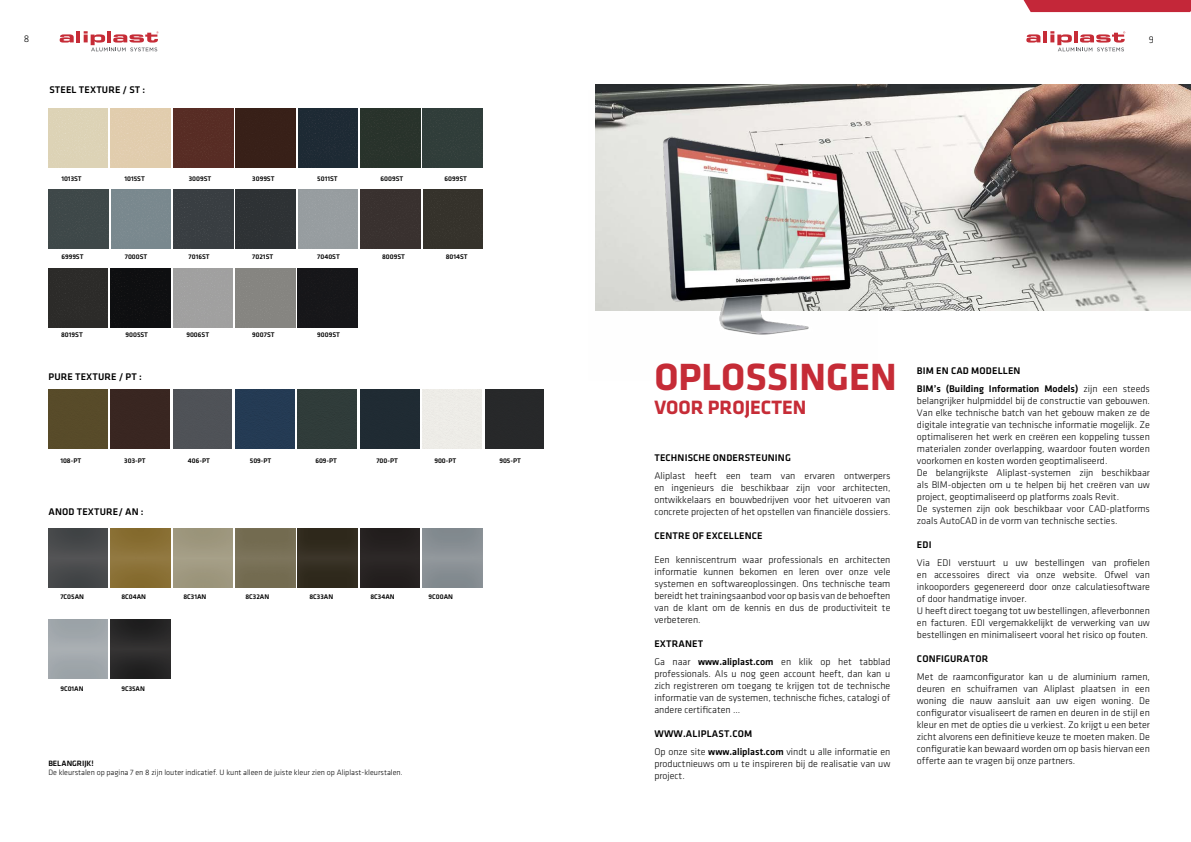
<style>
.page{position:relative;width:1191px;height:842px;background:#fff}
.page>*{position:absolute;margin:0;border:0;box-sizing:border-box;transform-origin:0 0}
.t1{font:700 39.3px "Klavika";color:#c62c37}
.t2{font:700 20px "Klavika";color:#c62c37}
.t3{font:300 10px/12px "Klavika";color:#000;text-align:justify}
.t4{font:500 10px/18px "Klavika";letter-spacing:.015em;color:#000}
.t5{font:300 8px "Klavika";color:#000}
.t6{font:500 8px "Klavika";color:#000}
.t7{font:500 7px "Klavika";color:#000}
.s1{font-weight:300}
</style>
<div class="page">
<div style="left:111px;top:108px;width:59px;height:60px;background:#e1cdad"></div>
<div style="left:173px;top:189px;width:60px;height:60px;background:#393e42"></div>
<div style="left:236px;top:189px;width:59px;height:60px;background:#2e3235"></div>
<div style="left:48px;top:268px;width:60px;height:60px;background:#2c2b29"></div>
<div style="left:111px;top:268px;width:59px;height:60px;background:#0e0f11"></div>
<div style="left:298px;top:268px;width:59px;height:60px;background:#161619"></div>
<div style="left:361px;top:189px;width:59px;height:60px;background:#39312f"></div>
<div style="left:423px;top:189px;width:59px;height:60px;background:#35322b"></div>
<div style="left:361px;top:108px;width:59px;height:60px;background:#28332b"></div>
<div style="left:423px;top:108px;width:59px;height:60px;background:#303d3a"></div>
<div style="left:49px;top:189px;width:59px;height:60px;background:#3e4849"></div>
<div style="left:111px;top:189px;width:60px;height:60px;background:#79888e"></div>
<div style="left:48px;top:108px;width:60px;height:60px;background:#ddd3b6"></div>
<div style="left:173px;top:108px;width:60px;height:60px;background:#572c24"></div>
<div style="left:236px;top:108px;width:59px;height:60px;background:#382018"></div>
<div style="left:298px;top:108px;width:60px;height:60px;background:#1d2a34"></div>
<img style="left:48px;top:528px;width:60px;height:60px">
<img style="left:111px;top:528px;width:59px;height:60px">
<div style="left:235px;top:528px;width:60px;height:60px;background:#756d53"></div>
<img style="left:298px;top:528px;width:59px;height:60px">
<div style="left:360px;top:528px;width:60px;height:60px;background:#262221"></div>
<img style="left:111px;top:619px;width:59px;height:60px">
<div style="left:48px;top:389px;width:59px;height:59px;background:#584b29"></div>
<div style="left:111px;top:389px;width:58px;height:59px;background:#392621"></div>
<div style="left:173px;top:389px;width:59px;height:59px;background:#4f5257"></div>
<div style="left:360px;top:389px;width:59px;height:59px;background:#202b33"></div>
<div style="left:485px;top:389px;width:59px;height:59px;background:#27282a"></div>
<div style="left:235px;top:389px;width:59px;height:59px;background:#243b54"></div>
<div style="left:298px;top:389px;width:59px;height:59px;background:#303c3a"></div>
<div style="left:1023px;top:0;width:168px;height:12px;background:#c42739"></div>
<svg style="left:60px;top:34px;width:14px;height:9px"></svg>
<hr style="left:76px;top:31px;width:4px;height:11px;background:#c62c37">
<svg style="left:84px;top:31px;width:74px;height:20px"></svg>
<svg style="left:1026px;top:34px;width:14px;height:9px"></svg>
<hr style="left:1043px;top:31px;width:4px;height:11px;background:#c62c37">
<svg style="left:1050px;top:31px;width:75px;height:20px"></svg>
<img style="left:595px;top:85px;width:596px;height:226px">
<img style="left:595px;top:91px;width:282px;height:244px">
<p class="t3" style="left:24px;top:33px;width:7px">8</p>
<p class="t3" style="left:1148px;top:34px;width:7px">9</p>
<p class="t4" style="left:49px;top:81px;width:97px">STEEL TEXTURE / ST :</p>
<p class="t7" style="left:61px;top:175px;width:22px">1013ST</p>
<p class="t7" style="left:124px;top:175px;width:22px">1015ST</p>
<p class="t7" style="left:189px;top:175px;width:24px">3009ST</p>
<p class="t7" style="left:252px;top:175px;width:24px">3099ST</p>
<p class="t7" style="left:317px;top:175px;width:22px">5011ST</p>
<p class="t7" style="left:380px;top:175px;width:24px">6009ST</p>
<p class="t7" style="left:444px;top:175px;width:24px">6099ST</p>
<p class="t7" style="left:61px;top:253px;width:24px">6999ST</p>
<p class="t7" style="left:125px;top:253px;width:24px">7000ST</p>
<p class="t7" style="left:189px;top:253px;width:23px">7016ST</p>
<p class="t7" style="left:252px;top:253px;width:22px">7021ST</p>
<p class="t7" style="left:317px;top:253px;width:24px">7040ST</p>
<p class="t7" style="left:382px;top:253px;width:24px">8009ST</p>
<p class="t7" style="left:446px;top:253px;width:24px">8014ST</p>
<p class="t7" style="left:61px;top:331px;width:23px">8019ST</p>
<p class="t7" style="left:125px;top:331px;width:24px">9005ST</p>
<p class="t7" style="left:186px;top:331px;width:24px">9006ST</p>
<p class="t7" style="left:252px;top:331px;width:24px">9007ST</p>
<p class="t7" style="left:317px;top:331px;width:24px">9009ST</p>
<p class="t4" style="left:48px;top:368px;width:95px">PURE TEXTURE / PT :</p>
<p class="t7" style="left:60px;top:457px;width:22px">108-PT</p>
<p class="t7" style="left:124px;top:457px;width:23px">303-PT</p>
<p class="t7" style="left:188px;top:457px;width:24px">406-PT</p>
<p class="t7" style="left:250px;top:457px;width:23px">509-PT</p>
<p class="t7" style="left:315px;top:457px;width:23px">609-PT</p>
<p class="t7" style="left:376px;top:457px;width:23px">700-PT</p>
<p class="t7" style="left:434px;top:457px;width:23px">900-PT</p>
<p class="t7" style="left:499px;top:457px;width:23px">905-PT</p>
<p class="t4" style="left:48px;top:502px;width:97px">ANOD TEXTURE/ AN :</p>
<p class="t7" style="left:60px;top:593px;width:25px">7C05AN</p>
<p class="t7" style="left:121px;top:593px;width:26px">8C04AN</p>
<p class="t7" style="left:183px;top:593px;width:24px">8C31AN</p>
<p class="t7" style="left:245px;top:593px;width:25px">8C32AN</p>
<p class="t7" style="left:309px;top:593px;width:25px">8C33AN</p>
<p class="t7" style="left:370px;top:593px;width:26px">8C34AN</p>
<p class="t7" style="left:428px;top:593px;width:26px">9C00AN</p>
<p class="t7" style="left:60px;top:685px;width:25px">9C01AN</p>
<p class="t7" style="left:121px;top:685px;width:25px">9C35AN</p>
<p class="t6" style="left:48px;top:759px;width:47px">BELANGRIJK!</p>
<p class="t5" style="left:48px;top:769px;width:356px">De kleurstalen op pagina 7 en 8 zijn louter indicatief. U kunt alleen de juiste kleur zien op Aliplast-kleurstalen.</p>
<h1 class="t1" style="left:654px;top:356px;width:244px">OPLOSSINGEN</h1>
<h2 class="t2" style="left:654px;top:397px;width:153px">VOOR PROJECTEN</h2>
<p class="t4" style="left:654px;top:448px;width:138px">TECHNISCHE ONDERSTEUNING</p>
<p class="t3" style="left:654px;top:469px;width:238px">Aliplast heeft een team van ervaren ontwerpers en ingenieurs die beschikbaar zijn voor architecten, ontwikkelaars en bouwbedrijven voor het uitvoeren van concrete projecten of het opstellen van financiële dossiers.</p>
<p class="t4" style="left:654px;top:526px;width:110px">CENTRE OF EXCELLENCE</p>
<p class="t3" style="left:654px;top:553px;width:238px">Een kenniscentrum waar professionals en architecten informatie kunnen bekomen en leren over onze vele systemen en softwareoplossingen. Ons technische team bereidt het trainingsaanbod voor op basis van de behoeften van de klant om de kennis en dus de productiviteit te verbeteren.</p>
<p class="t4" style="left:654px;top:634px;width:237px">EXTRANET<br><span class="s1">Ga naar</span> www.aliplast.com <span class="s1">en klik op het tabblad</span></p>
<p class="t3" style="left:654px;top:667px;width:238px">professionals. Als u nog geen account heeft, dan kan u zich registreren om toegang te krijgen tot de technische informatie van de systemen, technische fiches, catalogi of andere certificaten ...</p>
<p class="t4" style="left:654px;top:724px;width:237px">WWW.ALIPLAST.COM<br><span class="s1">Op onze site</span> www.aliplast.com <span class="s1">vindt u alle informatie en</span></p>
<p class="t3" style="left:654px;top:757px;width:237px">productnieuws om u te inspireren bij de realisatie van uw project.</p>
<p class="t4" style="left:917px;top:362px;width:234px">BIM EN CAD MODELLEN<br>BIM’s (Building Information Models) <span class="s1">zijn een steeds</span></p>
<p class="t3" style="left:917px;top:395px;width:234px;text-align:left">belangrijker hulpmiddel bij de constructie van gebouwen.<br>Van elke technische batch van het gebouw maken ze de digitale integratie van technische informatie mogelijk. Ze optimaliseren het werk en creëren een koppeling tussen materialen zonder overlapping, waardoor fouten worden voorkomen en kosten worden geoptimaliseerd.<br>De belangrijkste Aliplast-systemen zijn beschikbaar als BIM-objecten om u te helpen bij het creëren van uw project, geoptimaliseerd op platforms zoals Revit.<br>De systemen zijn ook beschikbaar voor CAD-platforms zoals AutoCAD in de vorm van technische secties.</p>
<p class="t4" style="left:917px;top:536px;width:16px">EDI</p>
<p class="t3" style="left:917px;top:557px;width:235px;text-align:left">Via EDI verstuurt u uw bestellingen van profielen en accessoires direct via onze website. Ofwel van inkooporders gegenereerd door onze calculatiesoftware of door handmatige invoer.<br>U heeft direct toegang tot uw bestellingen, afleverbonnen en facturen. EDI vergemakkelijkt de verwerking van uw bestellingen en minimaliseert vooral het risico op fouten.</p>
<p class="t4" style="left:917px;top:650px;width:73px">CONFIGURATOR</p>
<p class="t3" style="left:917px;top:671px;width:234px">Met de raamconfigurator kan u de aluminium ramen, deuren en schuiframen van Aliplast plaatsen in een woning die nauw aansluit aan uw eigen woning. De configurator visualiseert de ramen en deuren in de stijl en kleur en met de opties die u verkiest. Zo krijgt u een beter zicht alvorens een definitieve keuze te moeten maken. De configuratie kan bewaard worden om op basis hiervan een offerte aan te vragen bij onze partners.</p>
</div>
